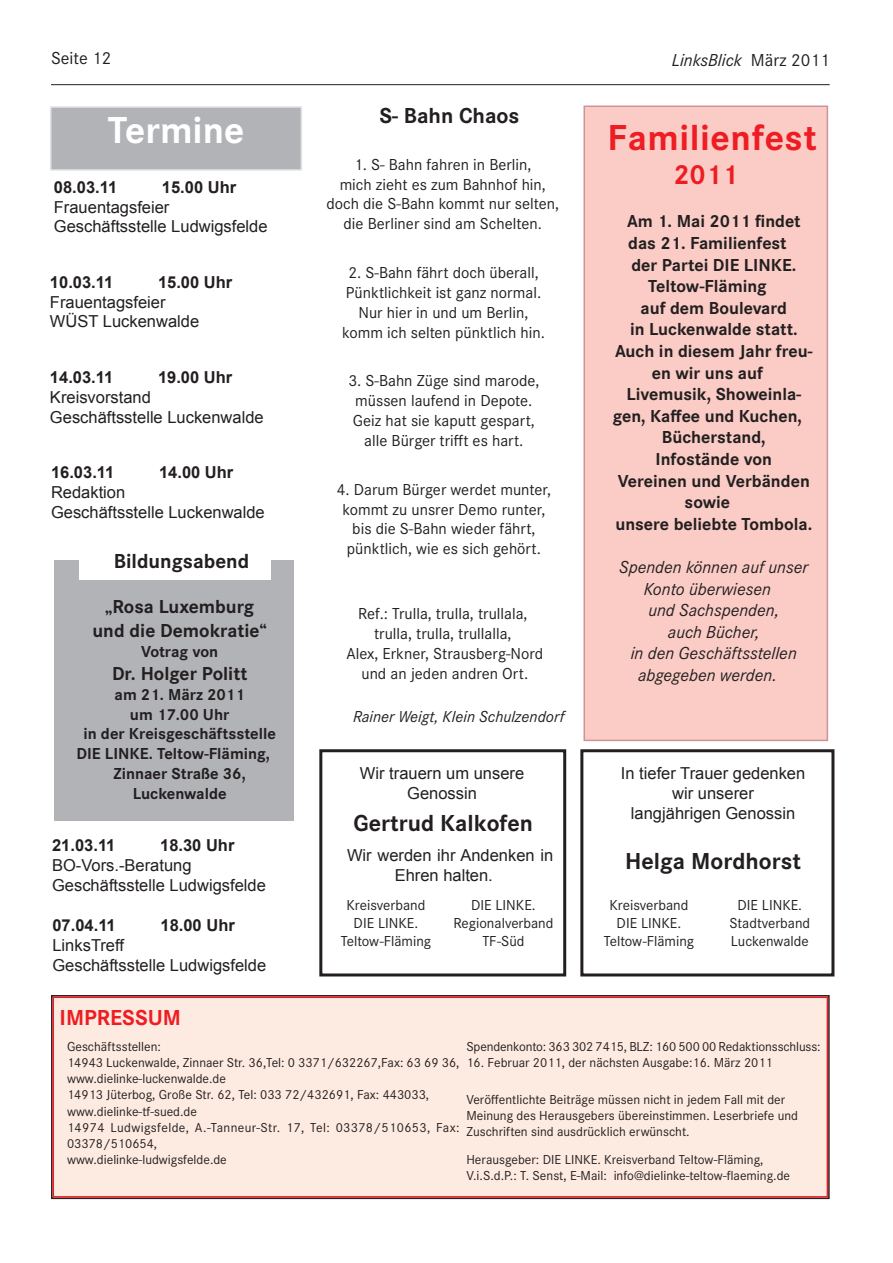
<style>
.page{position:relative;width:893px;height:1263px;background:#fff}
.page>*{position:absolute;margin:0;border:0;box-sizing:border-box;transform-origin:0 0}
.t1{font:700 39px "Corporate S";color:#fff}
.t2{font:700 37.5px "Corporate S";letter-spacing:.015em;color:#ee1d23}
.t3{font:700 28.5px "Corporate S";color:#ee1d23}
.t4{font:700 24px "Corporate S";color:#231f20}
.t5{font:700 22.5px "Corporate S";color:#231f20}
.t6{font:700 22.5px "Corporate S";color:#ee1d23}
.t7{font:700 21px "Corporate S";color:#231f20}
.t8{font:700 19.5px/23.4px "Corporate S";color:#231f20;text-align:center}
.t9{font:700 18px/21.6px "Corporate S";color:#231f20;text-align:center}
.t10{font:italic 18px "Corporate S";color:#231f20}
.t11{font:18px "Corporate S";color:#231f20}
.t12{font:16.5px/19.8px "Corporate S";color:#231f20;text-align:center}
.t13{font:16.5px/19.8px "Arial";color:#231f20}
.t14{font:700 16.5px/19.8px "Corporate S";color:#231f20;text-align:center}
.t15{font:700 16.5px "Arial";color:#231f20}
.t16{font:italic 16.5px "Corporate S";color:#231f20}
.t17{font:15px/18px "Corporate S";color:#231f20;text-align:center}
.t18{font:13.5px/16.2px "Corporate S";color:#231f20}
.s1{font-style:normal}
</style>
<div class="page">
<hr style="left:51px;top:84px;width:778px;height:1px;background:#231f20">
<div style="left:52px;top:996px;width:776px;height:202px;background:#fdeae0"></div>
<div style="left:52px;top:997px;width:776px;height:201px;border:1px solid #ee1d23"></div>
<div style="left:51px;top:107px;width:250px;height:63px;background:#b2b3b7"></div>
<div style="left:50px;top:106px;width:252px;height:65px;border:1px solid #e1e2e4"></div>
<div style="left:580px;top:749px;width:254px;height:228px;border:3px solid #231f20"></div>
<div style="left:319px;top:749px;width:247px;height:228px;border:3px solid #231f20"></div>
<div style="left:54px;top:560px;width:239px;height:261px;background:#b2b3b7"></div>
<div style="left:79px;top:544px;width:192px;height:36px;background:#fff"></div>
<div style="left:584px;top:106px;width:243px;height:634px;background:#faccc5"></div>
<div style="left:583px;top:106px;width:245px;height:635px;border:1px solid #cd939a"></div>
<h3 class="t11" style="left:51px;top:52px;width:62px">Seite 12</h3>
<h3 class="t10" style="left:671px;top:51px;width:159px">LinksBlick <span class="s1">März 2011</span></h3>
<h1 class="t1" style="left:108px;top:116px;width:138px">Termine</h1>
<p class="t15" style="left:54px;top:177px;width:65px">08.03.11</p>
<p class="t15" style="left:162px;top:177px;width:76px">15.00 Uhr</p>
<p class="t13" style="left:54px;top:198px;width:215px">Frauentagsfeier<br>Geschäftsstelle Ludwigsfelde</p>
<p class="t15" style="left:50px;top:273px;width:65px">10.03.11</p>
<p class="t15" style="left:158px;top:273px;width:76px">15.00 Uhr</p>
<p class="t13" style="left:50px;top:293px;width:151px">Frauentagsfeier<br>WÜST Luckenwalde</p>
<p class="t15" style="left:50px;top:368px;width:65px">14.03.11</p>
<p class="t15" style="left:158px;top:368px;width:76px">19.00 Uhr</p>
<p class="t13" style="left:50px;top:389px;width:215px">Kreisvorstand<br>Geschäftsstelle Luckenwalde</p>
<p class="t15" style="left:51px;top:463px;width:65px">16.03.11</p>
<p class="t15" style="left:159px;top:463px;width:76px">14.00 Uhr</p>
<p class="t13" style="left:51px;top:484px;width:215px">Redaktion<br>Geschäftsstelle Luckenwalde</p>
<h3 class="t7" style="left:114px;top:554px;width:137px">Bildungsabend</h3>
<h3 class="t8" style="left:92px;top:597px;width:176px">„Rosa Luxemburg und die Demokratie“</h3>
<p class="t14" style="left:141px;top:643px;width:79px">Votrag von</p>
<h3 class="t8" style="left:112px;top:664px;width:137px">Dr. Holger Politt</h3>
<p class="t14" style="left:77px;top:686px;width:201px">am 21. März 2011<br>um 17.00 Uhr<br>in der Kreisgeschäftsstelle<br>DIE LINKE. Teltow-Fläming,<br>Zinnaer Straße 36,<br>Luckenwalde</p>
<p class="t15" style="left:52px;top:836px;width:65px">21.03.11</p>
<p class="t15" style="left:160px;top:836px;width:76px">18.30 Uhr</p>
<p class="t13" style="left:52px;top:857px;width:215px">BO-Vors.-Beratung<br>Geschäftsstelle Ludwigsfelde</p>
<p class="t15" style="left:52px;top:916px;width:65px">07.04.11</p>
<p class="t15" style="left:160px;top:916px;width:76px">18.00 Uhr</p>
<p class="t13" style="left:52px;top:937px;width:215px">LinksTreff<br>Geschäftsstelle Ludwigsfelde</p>
<h3 class="t6" style="left:60px;top:1009px;width:123px">IMPRESSUM</h3>
<h3 class="t5" style="left:379px;top:108px;width:141px">S- Bahn Chaos</h3>
<p class="t12" style="left:326px;top:155px;width:234px">1. S- Bahn fahren in Berlin,<br>mich zieht es zum Bahnhof hin, doch die S-Bahn kommt nur selten, die Berliner sind am Schelten.</p>
<p class="t12" style="left:342px;top:263px;width:204px">2. S-Bahn fährt doch überall,<br>Pünktlichkeit ist ganz normal.<br>Nur hier in und um Berlin, komm ich selten pünktlich hin.</p>
<p class="t12" style="left:348px;top:371px;width:192px">3. S-Bahn Züge sind marode, müssen laufend in Depote.<br>Geiz hat sie kaputt gespart, alle Bürger trifft es hart.</p>
<p class="t12" style="left:337px;top:480px;width:216px">4. Darum Bürger werdet munter, kommt zu unsrer Demo runter, bis die S-Bahn wieder fährt, pünktlich, wie es sich gehört.</p>
<p class="t12" style="left:346px;top:604px;width:198px">Ref.: Trulla, trulla, trullala, trulla, trulla, trullalla,<br>Alex, Erkner, Strausberg-Nord und an jeden andren Ort.</p>
<p class="t16" style="left:353px;top:708px;width:213px">Rainer Weigt, Klein Schulzendorf</p>
<p class="t13" style="left:360px;top:765px;width:166px;text-align:center">Wir trauern um unsere<br>Genossin</p>
<h3 class="t4" style="left:353px;top:815px;width:181px">Gertrud Kalkofen</h3>
<p class="t13" style="left:394px;top:847px;width:160px;text-indent:-48px">Wir werden ihr Andenken in<br>Ehren halten.</p>
<p class="t17" style="left:340px;top:896px;width:92px">Kreisverband<br>DIE LINKE.<br>Teltow-Fläming</p>
<p class="t17" style="left:453px;top:896px;width:102px">DIE LINKE.<br>Regionalverband<br>TF-Süd</p>
<h2 class="t2" style="left:607px;top:124px;width:211px">Familienfest</h2>
<h3 class="t3" style="left:673px;top:164px;width:66px">2011</h3>
<p class="t9" style="left:612px;top:212px;width:201px">Am 1. Mai 2011 findet das 21. Familienfest<br>der Partei DIE LINKE.<br>Teltow-Fläming<br>auf dem Boulevard<br>in Luckenwalde statt.<br>Auch in diesem Jahr freu&shy;en wir uns auf<br>Livemusik, Showeinla&shy;gen, Kaffee und Kuchen,<br>Bücherstand,<br>Infostände von<br>Vereinen und Verbänden sowie<br>unsere beliebte Tombola.</p>
<h3 class="t10" style="left:619px;top:558px;width:190px">Spenden können auf unser</h3>
<h3 class="t10" style="left:643px;top:582px;width:129px">Konto überwiesen</h3>
<h3 class="t10" style="left:648px;top:604px;width:132px">und Sachspenden,</h3>
<h3 class="t10" style="left:668px;top:626px;width:93px">auch Bücher,</h3>
<h3 class="t10" style="left:630px;top:647px;width:168px">in den Geschäftsstellen</h3>
<h3 class="t10" style="left:638px;top:669px;width:140px">abgegeben werden.</h3>
<p class="t13" style="left:621px;top:765px;width:186px;text-align:center">In tiefer Trauer gedenken wir unserer<br>langjährigen Genossin</p>
<h3 class="t4" style="left:625px;top:852px;width:177px">Helga Mordhorst</h3>
<p class="t17" style="left:603px;top:896px;width:92px">Kreisverband<br>DIE LINKE.<br>Teltow-Fläming</p>
<p class="t17" style="left:729px;top:896px;width:82px">DIE LINKE.<br>Stadtverband<br>Luckenwalde</p>
<p class="t18" style="left:67px;top:1038px;width:394px">Geschäftsstellen:<br>14943 Luckenwalde, Zinnaer Str. 36,Tel: 0 3371/632267,Fax: 63 69 36, www.dielinke-luckenwalde.de<br>14913 Jüterbog, Große Str. 62, Tel: 033 72/432691, Fax: 443033, www.dielinke-tf-sued.de<br>14974 Ludwigsfelde, A.-Tanneur-Str. 17, Tel: 03378/510653, Fax:<br>03378/510654,<br>www.dielinke-ludwigsfelde.de</p>
<p class="t18" style="left:466px;top:1038px;width:355px">Spendenkonto: 363 302 7415, BLZ: 160 500 00 Redaktionsschluss:</p>
<p class="t18" style="left:466px;top:1054px;width:308px">16. Februar 2011, der nächsten Ausgabe:16. März 2011</p>
<p class="t18" style="left:466px;top:1091px;width:333px">Veröffentlichte Beiträge müssen nicht in jedem Fall mit der<br>Meinung des Herausgebers übereinstimmen. Leserbriefe und<br>Zuschriften sind ausdrücklich erwünscht.</p>
<p class="t18" style="left:466px;top:1151px;width:325px">Herausgeber: DIE LINKE. Kreisverband Teltow-Fläming,<br>V.i.S.d.P.: T. Senst, E-Mail: info@dielinke-teltow-flaeming.de</p>
</div>
